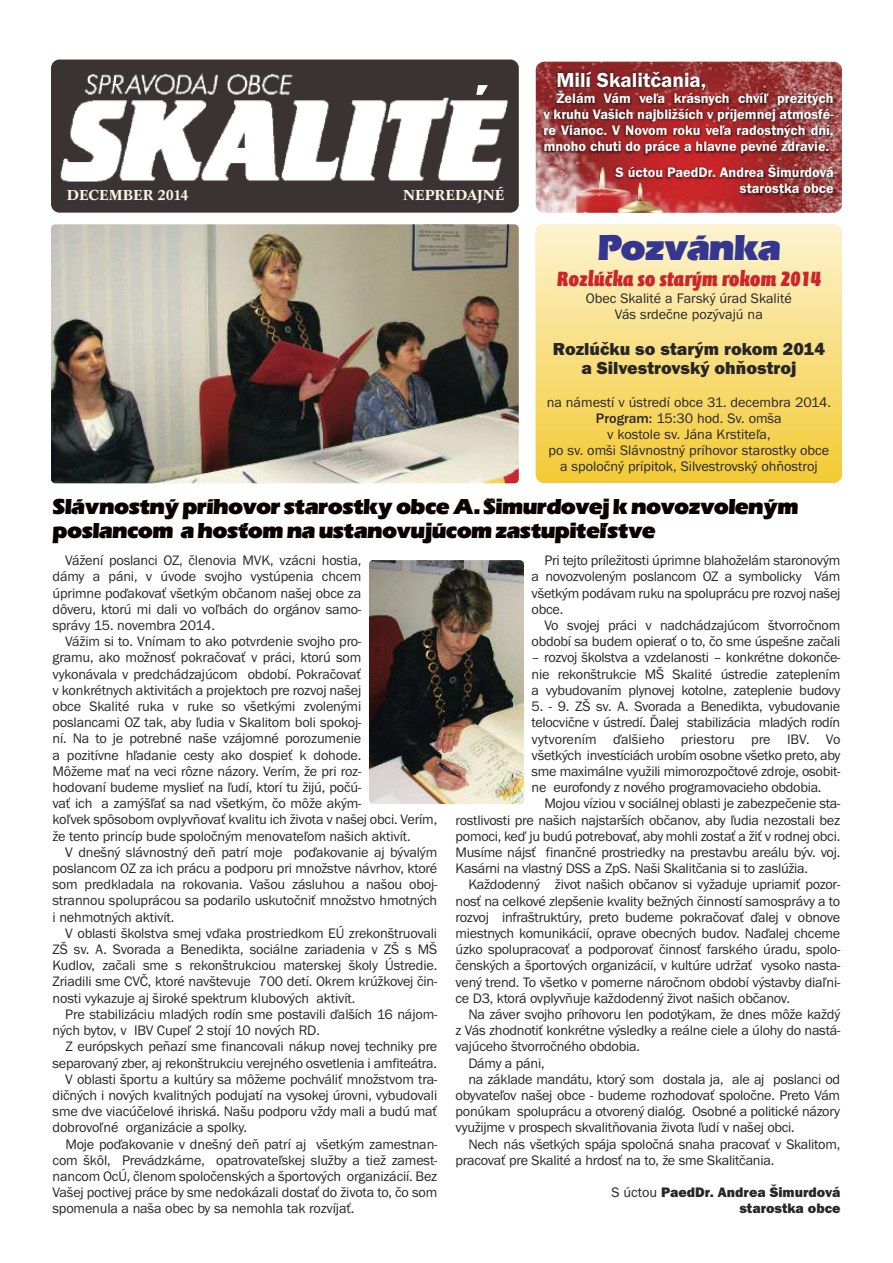
<style>
.page{position:relative;width:893px;height:1263px;background:#fff}
.page>*{position:absolute;margin:0;border:0;box-sizing:border-box;transform-origin:0 0}
.t1{font:37.5px "Eras Itc PCE Ultr";color:#34368f}
.t2{font:22.5px/24px "Eras Itc PCE Ultr";color:#0b0000}
.t3{font:900 21px "Calcite Pro";color:#cc262b}
.t4{font:600 21px "Franklin Got Itc TCE";color:#fff}
.t5{font:18px/19.5px "Franklin Got Itc TCE Heav";color:#272627;text-align:center}
.t6{font:500 15px "Contus TCE";color:#fcf7e4}
.t7{font:14.25px/16.2px "Franklin Got Itc TCE";letter-spacing:-.015em;color:#272627;text-align:justify}
.t8{font:600 14.25px/16.2px "Franklin Got Itc TCE";color:#fff;text-align:justify}
.t9{font:14.25px/16.2px "Franklin Got Itc TCE Heav";color:#272627;text-align:right}
.s1{font-weight:500}
.s2{font-family:"Franklin Got Itc TCE"}
</style>
<div class="page">
<img style="left:51px;top:224px;width:468px;height:259px;border-radius:4px">
<img style="left:51px;top:60px;width:468px;height:153px;border-radius:9px">
<svg style="left:476px;top:85px;width:12px;height:10px"></svg>
<div style="left:536px;top:224px;width:306px;height:259px;background:linear-gradient(to bottom,#fef4d0,#f3ca33);border-radius:9px"></div>
<img style="left:369px;top:560px;width:155px;height:244px;border-radius:4px">
<img style="left:536px;top:65px;width:306px;height:148px">
<img style="left:537px;top:224px;width:304px;height:4px">
<p class="t6" style="left:67px;top:186px;width:123px">DECEMBER 2014</p>
<p class="t6" style="left:403px;top:186px;width:103px">NEPREDAJNÉ</p>
<h3 class="t4" style="left:556px;top:67px;width:152px">Milí Skalitčania,</h3>
<p class="t8" style="left:544px;top:90px;width:292px;text-indent:13px">Želám Vám veľa krásnych chvíľ prežitých v kruhu Vašich najbližších v príjemnej atmosfé&shy;re Vianoc. V Novom roku veľa radostných dní, mnoho chuti do práce a hlavne pevné zdravie.</p>
<p class="t8" style="left:616px;top:163px;width:220px;text-align:right">S úctou PaedDr. Andrea Šimurdová starostka obce</p>
<h1 class="t1" style="left:598px;top:225px;width:184px">Pozvánka</h1>
<h3 class="t3" style="left:557px;top:271px;width:265px">Rozlúčka so starým rokom 2014</h3>
<p class="t7" style="left:586px;top:290px;width:208px;text-align:center">Obec Skalité a Farský úrad Skalité<br>Vás srdečne pozývajú na</p>
<p class="t5" style="left:553px;top:339px;width:274px">Rozlúčku so starým rokom 2014 a Silvestrovský ohňostroj</p>
<p class="t7" style="left:547px;top:393px;width:286px;text-align:center">na námestí v ústredí obce 31. decembra 2014.<br><span class="s1">Program:</span> 15:30 hod. Sv. omša<br>v kostole sv. Jána Krstiteľa,<br>po sv. omši Slávnostný príhovor starostky obce a spoločný prípitok, Silvestrovský ohňostroj</p>
<h2 class="t2" style="left:53px;top:494px;width:747px">Slávnostný príhovor starostky obce A. Šimurdovej k novozvoleným poslancom a hosťom na ustanovujúcom zastupiteľstve</h2>
<p class="t7" style="left:53px;top:552px;width:310px;text-indent:13px">Vážení poslanci OZ, členovia MVK, vzácni hostia, dámy a páni, v úvode svojho vystúpenia chcem úprimne poďakovať všetkým občanom našej obce za dôveru, ktorú mi dali vo voľbách do orgánov samo&shy;správy 15. novembra 2014.</p>
<p class="t7" style="left:53px;top:633px;width:386px;text-align:left;text-indent:13px">Vážim si to. Vnímam to ako potvrdenie svojho pro-<br>gramu, ako možnosť pokračovať v práci, ktorú som<br>vykonávala v predchádzajúcom období. Pokračovať<br>v konkrétnych aktivitách a projektoch pre rozvoj našej<br>obce Skalité ruka v ruke so všetkými zvolenými<br>poslancami OZ tak, aby ľudia v Skalitom boli spokoj-<br>ní. Na to je potrebné naše vzájomné porozumenie<br>a pozitívne hľadanie cesty ako dospieť k dohode.<br>Môžeme mať na veci rôzne názory. Verím, že pri roz-<br>hodovaní budeme myslieť na ľudí, ktorí tu žijú, počú-<br>vať ich a zamýšľať sa nad všetkým, čo môže akým-<br>koľvek spôsobom ovplyvňovať kvalitu ich života v našej obci. Verím, že tento princíp bude spoločným menovateľom našich aktivít.</p>
<p class="t7" style="left:53px;top:844px;width:386px;text-indent:13px">V dnešný slávnostný deň patrí moje poďakovanie aj bývalým poslancom OZ za ich prácu a podporu pri množstve návrhov, ktoré som predkladala na rokovania. Vašou zásluhou a našou oboj&shy;strannou spoluprácou sa podarilo uskutočniť množstvo hmotných i nehmotných aktivít.</p>
<p class="t7" style="left:53px;top:925px;width:386px;text-indent:13px">V oblasti školstva smej vďaka prostriedkom EÚ zrekonštruovali ZŠ sv. A. Svorada a Benedikta, sociálne zariadenia v ZŠ s MŠ Kudlov, začali sme s rekonštrukciou materskej školy Ústredie.<br>Zriadili sme CVČ, ktoré navštevuje 700 detí. Okrem krúžkovej čin&shy;nosti vykazuje aj široké spektrum klubových aktivít.</p>
<p class="t7" style="left:53px;top:1006px;width:386px;text-indent:13px">Pre stabilizáciu mladých rodín sme postavili ďalších 16 nájom&shy;ných bytov, v IBV Cupeľ 2 stojí 10 nových RD.</p>
<p class="t7" style="left:65px;top:1038px;width:373px">Z európskych peňazí sme financovali nákup novej techniky pre</p>
<p class="t7" style="left:53px;top:1054px;width:386px">separovaný zber, aj rekonštrukciu verejného osvetlenia i amfiteátra.</p>
<p class="t7" style="left:65px;top:1071px;width:373px">V oblasti športu a kultúry sa môžeme pochváliť množstvom tra-</p>
<p class="t7" style="left:53px;top:1087px;width:386px">dičných i nových kvalitných podujatí na vysokej úrovni, vybudovali</p>
<p class="t7" style="left:53px;top:1103px;width:386px">sme dve viacúčelové ihriská. Našu podporu vždy mali a budú mať</p>
<p class="t7" style="left:53px;top:1119px;width:196px">dobrovoľné organizácie a spolky.</p>
<p class="t7" style="left:65px;top:1135px;width:373px">Moje poďakovanie v dnešný deň patrí aj všetkým zamestnan-</p>
<p class="t7" style="left:53px;top:1152px;width:386px">com škôl, Prevádzkárne, opatrovateľskej služby a tiež zamest-</p>
<p class="t7" style="left:53px;top:1168px;width:386px">nancom OcÚ, členom spoločenských a športových organizácií. Bez</p>
<p class="t7" style="left:53px;top:1184px;width:386px">Vašej poctivej práce by sme nedokázali dostať do života to, čo som</p>
<p class="t7" style="left:53px;top:1200px;width:303px">spomenula a naša obec by sa nemohla tak rozvíjať.</p>
<p class="t7" style="left:532px;top:552px;width:310px;text-indent:13px">Pri tejto príležitosti úprimne blahoželám staronovým a novozvoleným poslancom OZ a symbolicky Vám všetkým podávam ruku na spoluprácu pre rozvoj našej obce.</p>
<p class="t7" style="left:532px;top:617px;width:310px;text-align:right">Vo svojej práci v nadchádzajúcom štvorročnom období sa budem opierať o to, čo sme úspešne začali</p>
<p class="t7" style="left:532px;top:649px;width:310px">– rozvoj školstva a vzdelanosti – konkrétne dokonče&shy;nie rekonštrukcie MŠ Skalité ústredie zateplením a vybudovaním plynovej kotolne, zateplenie budovy</p>
<p class="t7" style="left:532px;top:698px;width:310px">5. - 9. ZŠ sv. A. Svorada a Benedikta, vybudovanie telocvične v ústredí. Ďalej stabilizácia mladých rodín vytvorením ďalšieho priestoru pre IBV. Vo všetkých investíciách urobím osobne všetko preto, aby sme maximálne využili mimorozpočtové zdroje, osobit&shy;ne eurofondy z nového programovacieho obdobia.</p>
<p class="t7" style="left:456px;top:795px;width:386px;text-indent:89px">Mojou víziou v sociálnej oblasti je zabezpečenie sta&shy;rostlivosti pre našich najstarších občanov, aby ľudia nezostali bez pomoci, keď ju budú potrebovať, aby mohli zostať a žiť v rodnej obci.<br>Musíme nájsť finančné prostriedky na prestavbu areálu býv. voj.<br>Kasárni na vlastný DSS a ZpS. Naši Skalitčania si to zaslúžia.</p>
<p class="t7" style="left:456px;top:876px;width:386px;text-indent:13px">Každodenný život našich občanov si vyžaduje upriamiť pozor&shy;nosť na celkové zlepšenie kvality bežných činností samosprávy a to rozvoj infraštruktúry, preto budeme pokračovať ďalej v obnove miestnych komunikácií, oprave obecných budov. Naďalej chceme úzko spolupracovať a podporovať činnosť farského úradu, spolo&shy;čenských a športových organizácií, v kultúre udržať vysoko nasta&shy;vený trend. To všetko v pomerne náročnom období výstavby diaľni&shy;ce D3, ktorá ovplyvňuje každodenný život našich občanov.</p>
<p class="t7" style="left:468px;top:1006px;width:373px">Na záver svojho príhovoru len podotýkam, že dnes môže každý</p>
<p class="t7" style="left:456px;top:1022px;width:386px">z Vás zhodnotiť konkrétne výsledky a reálne ciele a úlohy do nastá-</p>
<p class="t7" style="left:456px;top:1038px;width:186px">vajúceho štvorročného obdobia.</p>
<p class="t7" style="left:468px;top:1054px;width:78px">Dámy a páni,</p>
<p class="t7" style="left:468px;top:1071px;width:373px">na základe mandátu, ktorý som dostala ja, ale aj poslanci od</p>
<p class="t7" style="left:456px;top:1087px;width:386px">obyvateľov našej obce - budeme rozhodovať spoločne. Preto Vám</p>
<p class="t7" style="left:456px;top:1103px;width:386px">ponúkam spoluprácu a otvorený dialóg. Osobné a politické názory</p>
<p class="t7" style="left:456px;top:1119px;width:341px">využijme v prospech skvalitňovania života ľudí v našej obci.</p>
<p class="t7" style="left:468px;top:1135px;width:373px">Nech nás všetkých spája spoločná snaha pracovať v Skalitom,</p>
<p class="t7" style="left:456px;top:1152px;width:320px">pracovať pre Skalité a hrdosť na to, že sme Skalitčania.</p>
<p class="t9" style="left:612px;top:1184px;width:230px"><span class="s2">S úctou</span> PaedDr. Andrea Šimurdová starostka obce</p>
</div>
